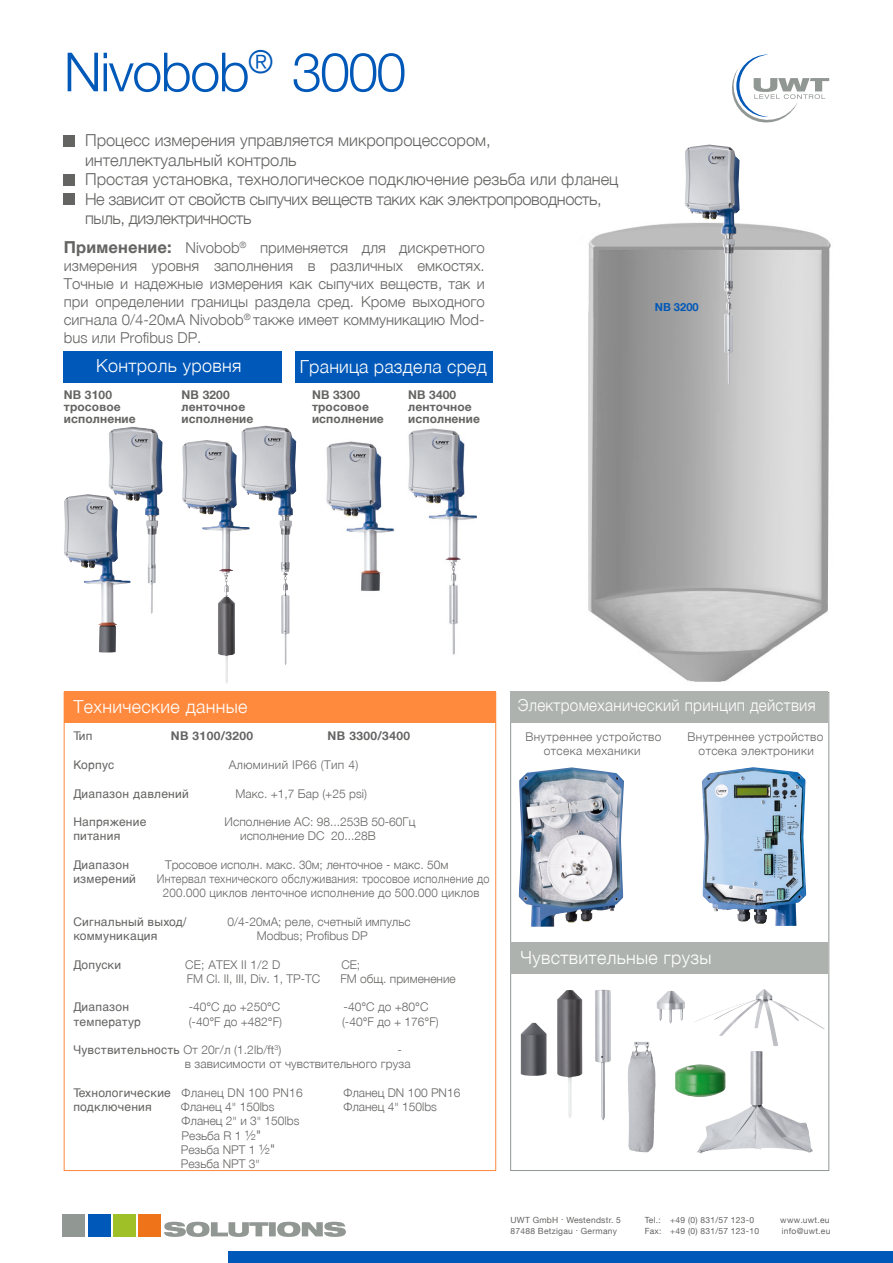
<style>
.page{position:relative;width:893px;height:1263px;background:#fff}
.page>*{position:absolute;margin:0;border:0;box-sizing:border-box;transform-origin:0 0}
.t1{font:300 54px "Helvetica Neue LT Com";letter-spacing:-.03em;color:#0058b8}
.t2{font:300 18px "Helvetica Neue LTCYR";letter-spacing:.02em;color:#fff}
.t3{font:300 16.5px/19.5px "Helvetica Neue LTCYR";color:#646463}
.t4{font:300 16.5px "Helvetica Neue LTCYR";letter-spacing:.02em;color:#fff;scale:.93 1}
.t5{font:300 15px/18px "Helvetica Neue LTCYR";color:#646463;text-align:justify}
.t6{font:300 12px/14.2px "Helvetica Neue LTCYR";letter-spacing:.01em;color:#646463}
.t7{font:12px "Helvetica LTCYR";letter-spacing:.02em;color:#646463}
.t8{font:300 12px/14.2px "Helvetica Neue LTCYR";letter-spacing:.01em;color:#646463;text-align:center;scale:.91 1}
.t9{font:700 12px/12px "Helvetica Neue LTCYR";letter-spacing:.01em;color:#646463}
.t10{font:300 12px "Helvetica Neue LTCYR";letter-spacing:.03em;color:#646463}
.t11{font:700 12px "Helvetica Neue LTCYR";letter-spacing:.03em;color:#646463}
.t12{font:700 11.1px "Helvetica Neue LT Com";color:#0058b8}
.t13{font:8.4px "Helvetica Neue LT Com";letter-spacing:.03em;color:#646463}
.s1{font-weight:700;font-size:16.5px}
.s2{font-family:"Helvetica LTCYR";font-weight:400}
.s3{font-family:"Helvetica Neue LTCYR";font-weight:300}
.s4{font-family:"Helvetica Neue LT Com";font-size:13.5px}
</style>
<div class="page">
<div style="left:510px;top:692px;width:318px;height:31px;background:#adb2af"></div>
<div style="left:510px;top:943px;width:318px;height:31px;background:#adb2af"></div>
<img style="left:697px;top:1051px;width:116px;height:103px">
<img style="left:695px;top:989px;width:128px;height:57px">
<img style="left:702px;top:767px;width:104px;height:159px">
<img style="left:519px;top:767px;width:105px;height:160px">
<img style="left:675px;top:1064px;width:51px;height:33px">
<img style="left:521px;top:1023px;width:25px;height:53px">
<img style="left:595px;top:990px;width:16px;height:131px">
<img style="left:557px;top:990px;width:25px;height:128px">
<img style="left:628px;top:1042px;width:27px;height:110px">
<img style="left:657px;top:991px;width:28px;height:33px">
<img style="left:182px;top:442px;width:53px;height:242px">
<img style="left:108px;top:429px;width:50px;height:185px">
<img style="left:64px;top:494px;width:67px;height:159px">
<img style="left:241px;top:428px;width:45px;height:167px">
<img style="left:326px;top:441px;width:69px;height:150px">
<img style="left:408px;top:428px;width:69px;height:227px">
<svg style="left:732px;top:55px;width:97px;height:68px"></svg>
<div style="left:63px;top:1215px;width:22px;height:22px;background:#919793"></div>
<div style="left:88px;top:1215px;width:22px;height:22px;background:#0058b8"></div>
<div style="left:113px;top:1215px;width:23px;height:22px;background:#a0c028"></div>
<div style="left:139px;top:1215px;width:22px;height:22px;background:#ee7319"></div>
<svg style="left:164px;top:1222px;width:182px;height:15px"></svg>
<div style="left:228px;top:1251px;width:665px;height:12px;background:#0058b8"></div>
<div style="left:64px;top:692px;width:431px;height:31px;background:#ff893d"></div>
<img style="left:588px;top:218px;width:243px;height:464px">
<img style="left:685px;top:147px;width:44px;height:167px">
<div style="left:64px;top:135px;width:11px;height:11px;background:#646463"></div>
<div style="left:64px;top:174px;width:11px;height:11px;background:#646463"></div>
<div style="left:64px;top:193px;width:11px;height:12px;background:#646463"></div>
<div style="left:64px;top:352px;width:218px;height:31px;background:#0058b8"></div>
<div style="left:295px;top:352px;width:198px;height:31px;background:#0058b8"></div>
<h1 class="t1" style="left:64px;top:39px;width:344px">Nivobob<sup>®</sup> 3000</h1>
<p class="t3" style="left:85px;top:131px;width:535px">Процесс измерения управляется микропроцессором, интеллектуальный контроль<br>Простая установка, технологическое подключение резьба или фланец Не зависит от свойств сыпучих веществ таких как электропроводность, пыль, диэлектричность</p>
<p class="t5" style="left:64px;top:239px;width:422px"><span class="s1">Применение:</span> Nivobob<sup>®</sup> применяется для дискретного измерения уровня заполнения в различных емкостях.<br>Точные и надежные измерения как сыпучих веществ, так и при определении границы раздела сред. Кроме выходного сигнала 0/4-20мA Nivobob<sup>®</sup> также имеет коммуникацию Mod&shy;bus или Profibus DP.</p>
<h2 class="t2" style="left:96px;top:356px;width:147px">Контроль уровня</h2>
<h2 class="t2" style="left:300px;top:356px;width:188px">Граница раздела сред</h2>
<p class="t9" style="left:64px;top:389px;width:73px">NB 3100 тросовое исполнение</p>
<p class="t9" style="left:182px;top:389px;width:73px">NB 3200 ленточное исполнение</p>
<p class="t9" style="left:312px;top:389px;width:73px">NB 3300 тросовое исполнение</p>
<p class="t9" style="left:408px;top:389px;width:73px">NB 3400 ленточное исполнение</p>
<p class="t12" style="left:655px;top:300px;width:45px">NB 3200</p>
<h2 class="t2" style="left:73px;top:697px;width:176px">Технические данные</h2>
<p class="t7" style="left:73px;top:729px;width:20px">Тип</p>
<p class="t11" style="left:171px;top:730px;width:84px">NB 3100/3200</p>
<p class="t11" style="left:328px;top:730px;width:84px">NB 3300/3400</p>
<p class="t7" style="left:73px;top:758px;width:42px">Корпус</p>
<p class="t10" style="left:229px;top:758px;width:131px">Алюминий IP66 (Тип 4)</p>
<p class="t7" style="left:73px;top:786px;width:117px">Диапазон давлений</p>
<p class="t6" style="left:236px;top:786px;width:133px">Mакс. +1,7 Бар (+25 psi)</p>
<p class="t7" style="left:73px;top:815px;width:75px">Напряжение</p>
<p class="t6" style="left:224px;top:815px;width:193px">Исполнение AC: 98...253В 50-60Гц</p>
<p class="t7" style="left:73px;top:829px;width:49px">питания</p>
<p class="t6" style="left:240px;top:829px;width:137px">исполнение DC 20...28В</p>
<p class="t7" style="left:73px;top:858px;width:57px">Диапазон</p>
<p class="t6" style="left:165px;top:857px;width:285px">Tросовое исполн. макс. 30м; ленточное - макс. 50м</p>
<p class="t7" style="left:73px;top:872px;width:64px">измерений</p>
<p class="t8" style="left:157px;top:872px;width:367px">Интервал технического обслуживания: тросовое исполнение до<br>200.000 циклов ленточное исполнение до 500.000 циклов</p>
<p class="t7" style="left:73px;top:915px;width:115px">Сигнальный выход/</p>
<p class="t6" style="left:228px;top:914px;width:184px">0/4-20мA; реле, счетный импульс</p>
<p class="t7" style="left:73px;top:929px;width:86px">коммуникация</p>
<p class="t6" style="left:257px;top:929px;width:112px">Modbus; Profibus DP</p>
<p class="t7" style="left:73px;top:957px;width:49px">Допуски</p>
<p class="t6" style="left:185px;top:957px;width:97px">CE; ATEX II 1/2 D</p>
<p class="t6" style="left:341px;top:957px;width:20px">CE;</p>
<p class="t6" style="left:187px;top:971px;width:135px">FM Cl. II, III, Div. 1, TP-TC</p>
<p class="t6" style="left:340px;top:971px;width:117px">FM общ. применение</p>
<p class="t7" style="left:73px;top:1000px;width:57px">Диапазон</p>
<p class="t6" style="left:189px;top:1000px;width:93px">-40°C до +250°C</p>
<p class="t6" style="left:344px;top:1000px;width:86px">-40°C до +80°C</p>
<p class="t7" style="left:73px;top:1014px;width:69px">температур</p>
<p class="t6" style="left:189px;top:1014px;width:95px">(-40°F до +482°F)</p>
<p class="t6" style="left:342px;top:1014px;width:98px">(-40°F до + 176°F)</p>
<p class="t6" style="left:73px;top:1043px;width:209px"><span class="s2">Чувствительность</span> Oт 20г/л (1.2lb/ft<sup>3</sup>)</p>
<p class="t6" style="left:185px;top:1043px;width:227px;text-indent:213px">- в зависимости от чувствительного груза</p>
<p class="t7" style="left:73px;top:1086px;width:231px">Технологические <span class="s3">Фланец DN 100 PN16</span></p>
<p class="t6" style="left:343px;top:1085px;width:119px">Фланец DN 100 PN16</p>
<p class="t7" style="left:73px;top:1100px;width:80px">подключения</p>
<p class="t6" style="left:181px;top:1100px;width:95px">Фланец 4" 150lbs</p>
<p class="t6" style="left:343px;top:1100px;width:95px">Фланец 4" 150lbs</p>
<p class="t6" style="left:181px;top:1114px;width:120px">Фланец 2" и 3" 150lbs<br>Резьба R 1 <span class="s4">½"<br></span>Резьба NPT 1 <span class="s4">½"<br></span>Резьба NPT 3"</p>
<h3 class="t4" style="left:518px;top:696px;width:322px">Электромеханический принцип действия</h3>
<p class="t10" style="left:525px;top:730px;width:137px">Внутреннее устройство</p>
<p class="t10" style="left:688px;top:730px;width:137px">Внутреннее устройство</p>
<p class="t10" style="left:544px;top:744px;width:98px">отсека механики</p>
<p class="t10" style="left:699px;top:744px;width:117px">отсека электроники</p>
<h2 class="t2" style="left:521px;top:947px;width:192px">Чувствительные грузы</h2>
<p class="t13" style="left:511px;top:1214px;width:112px">UWT GmbH . Westendstr. 5</p>
<p class="t13" style="left:645px;top:1214px;width:111px">Tel.: +49 (0) 831/57 123-0</p>
<p class="t13" style="left:780px;top:1214px;width:51px">www.uwt.eu</p>
<p class="t13" style="left:511px;top:1226px;width:108px">87488 Betzigau . Germany</p>
<p class="t13" style="left:645px;top:1226px;width:116px">Fax: +49 (0) 831/57 123-10</p>
<p class="t13" style="left:782px;top:1226px;width:50px">info@uwt.eu</p>
</div>
